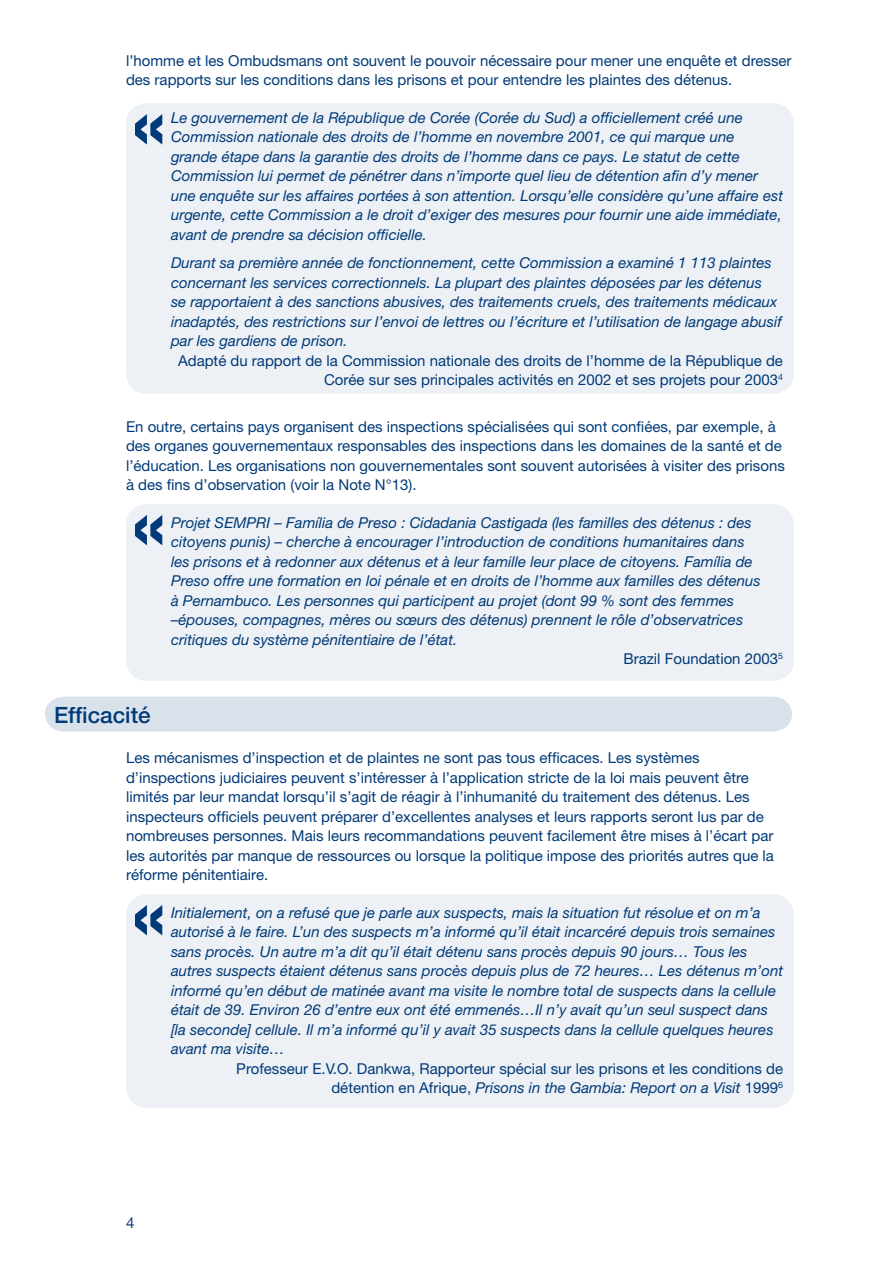
<style>
.page{position:relative;width:893px;height:1263px;background:#fff}
.page>*{position:absolute;margin:0;border:0;box-sizing:border-box;transform-origin:0 0}
.t1{font:500 22.5px "Helvetica Neue";color:#003a78}
.t2{font:italic 15px/19.5px "Helvetica Neue";color:#003a78}
.t3{font:15px/19.5px "Helvetica Neue";color:#003a78}
.s1{font-style:italic}
</style>
<div class="page">
<div style="left:126px;top:103px;width:668px;height:291px;background:#edf1f6;border-radius:21px"></div>
<div style="left:45px;top:696px;width:747px;height:35px;background:#d9e1eb"></div>
<div style="left:126px;top:504px;width:668px;height:177px;background:#edf1f6;border-radius:21px"></div>
<div style="left:126px;top:894px;width:668px;height:214px;background:#edf1f6;border-radius:21px"></div>
<svg style="left:135px;top:114px;width:27px;height:31px"></svg>
<svg style="left:135px;top:515px;width:27px;height:30px"></svg>
<svg style="left:135px;top:905px;width:27px;height:30px"></svg>
<p class="t3" style="left:126px;top:51px;width:667px">l’homme et les Ombudsmans ont souvent le pouvoir nécessaire pour mener une enquête et dresser des rapports sur les conditions dans les prisons et pour entendre les plaintes des détenus.</p>
<p class="t2" style="left:171px;top:107px;width:614px">Le gouvernement de la République de Corée (Corée du Sud) a officiellement créé une Commission nationale des droits de l’homme en novembre 2001, ce qui marque une grande étape dans la garantie des droits de l’homme dans ce pays. Le statut de cette Commission lui permet de pénétrer dans n’importe quel lieu de détention afin d’y mener une enquête sur les affaires portées à son attention. Lorsqu’elle considère qu’une affaire est urgente, cette Commission a le droit d’exiger des mesures pour fournir une aide immédiate, avant de prendre sa décision officielle.</p>
<p class="t2" style="left:171px;top:253px;width:612px">Durant sa première année de fonctionnement, cette Commission a examiné 1 113 plaintes concernant les services correctionnels. La plupart des plaintes déposées par les détenus<br>se rapportaient à des sanctions abusives, des traitements cruels, des traitements médicaux inadaptés, des restrictions sur l’envoi de lettres ou l’écriture et l’utilisation de langage abusif par les gardiens de prison.</p>
<p class="t3" style="left:178px;top:351px;width:606px;text-align:right">Adapté du rapport de la Commission nationale des droits de l’homme de la République de<br>Corée sur ses principales activités en 2002 et ses projets pour 2003<sup>4</sup></p>
<p class="t3" style="left:126px;top:417px;width:660px">En outre, certains pays organisent des inspections spécialisées qui sont confiées, par exemple, à des organes gouvernementaux responsables des inspections dans les domaines de la santé et de l’éducation. Les organisations non gouvernementales sont souvent autorisées à visiter des prisons à des fins d’observation (voir la Note N°13).</p>
<p class="t2" style="left:171px;top:512px;width:582px">Projet SEMPRI – Família de Preso : Cidadania Castigada (les familles des détenus : des</p>
<p class="t2" style="left:171px;top:532px;width:575px">citoyens punis) – cherche à encourager l’introduction de conditions humanitaires dans</p>
<p class="t2" style="left:171px;top:551px;width:583px">les prisons et à redonner aux détenus et à leur famille leur place de citoyens. Família de</p>
<p class="t2" style="left:171px;top:571px;width:591px">Preso offre une formation en loi pénale et en droits de l’homme aux familles des détenus</p>
<p class="t2" style="left:171px;top:590px;width:564px">à Pernambuco. Les personnes qui participent au projet (dont 99 % sont des femmes</p>
<p class="t2" style="left:171px;top:610px;width:574px">–épouses, compagnes, mères ou sœurs des détenus) prennent le rôle d’observatrices</p>
<p class="t2" style="left:171px;top:629px;width:288px">critiques du système pénitentiaire de l’état.</p>
<p class="t3" style="left:623px;top:649px;width:161px">Brazil Foundation 2003<sup>5</sup></p>
<h1 class="t1" style="left:54px;top:701px;width:98px">Efficacité</h1>
<p class="t3" style="left:126px;top:748px;width:649px">Les mécanismes d’inspection et de plaintes ne sont pas tous efficaces. Les systèmes d’inspections judiciaires peuvent s’intéresser à l’application stricte de la loi mais peuvent être limités par leur mandat lorsqu’il s’agit de réagir à l’inhumanité du traitement des détenus. Les inspecteurs officiels peuvent préparer d’excellentes analyses et leurs rapports seront lus par de nombreuses personnes. Mais leurs recommandations peuvent facilement être mises à l’écart par les autorités par manque de ressources ou lorsque la politique impose des priorités autres que la réforme pénitentiaire.</p>
<p class="t2" style="left:171px;top:902px;width:614px">Initialement, on a refusé que je parle aux suspects, mais la situation fut résolue et on m’a autorisé à le faire. L’un des suspects m’a informé qu’il était incarcéré depuis trois semaines sans procès. Un autre m’a dit qu’il était détenu sans procès depuis 90 jours… Tous les autres suspects étaient détenus sans procès depuis plus de 72 heures… Les détenus m’ont informé qu’en début de matinée avant ma visite le nombre total de suspects dans la cellule était de 39. Environ 26 d’entre eux ont été emmenés…Il n’y avait qu’un seul suspect dans [la seconde] cellule. Il m’a informé qu’il y avait 35 suspects dans la cellule quelques heures avant ma visite…</p>
<p class="t3" style="left:236px;top:1059px;width:548px;text-align:right">Professeur E.V.O. Dankwa, Rapporteur spécial sur les prisons et les conditions de détention en Afrique, <span class="s1">Prisons in the Gambia: Report on a Visit</span> 1999<sup>6</sup></p>
</div>
